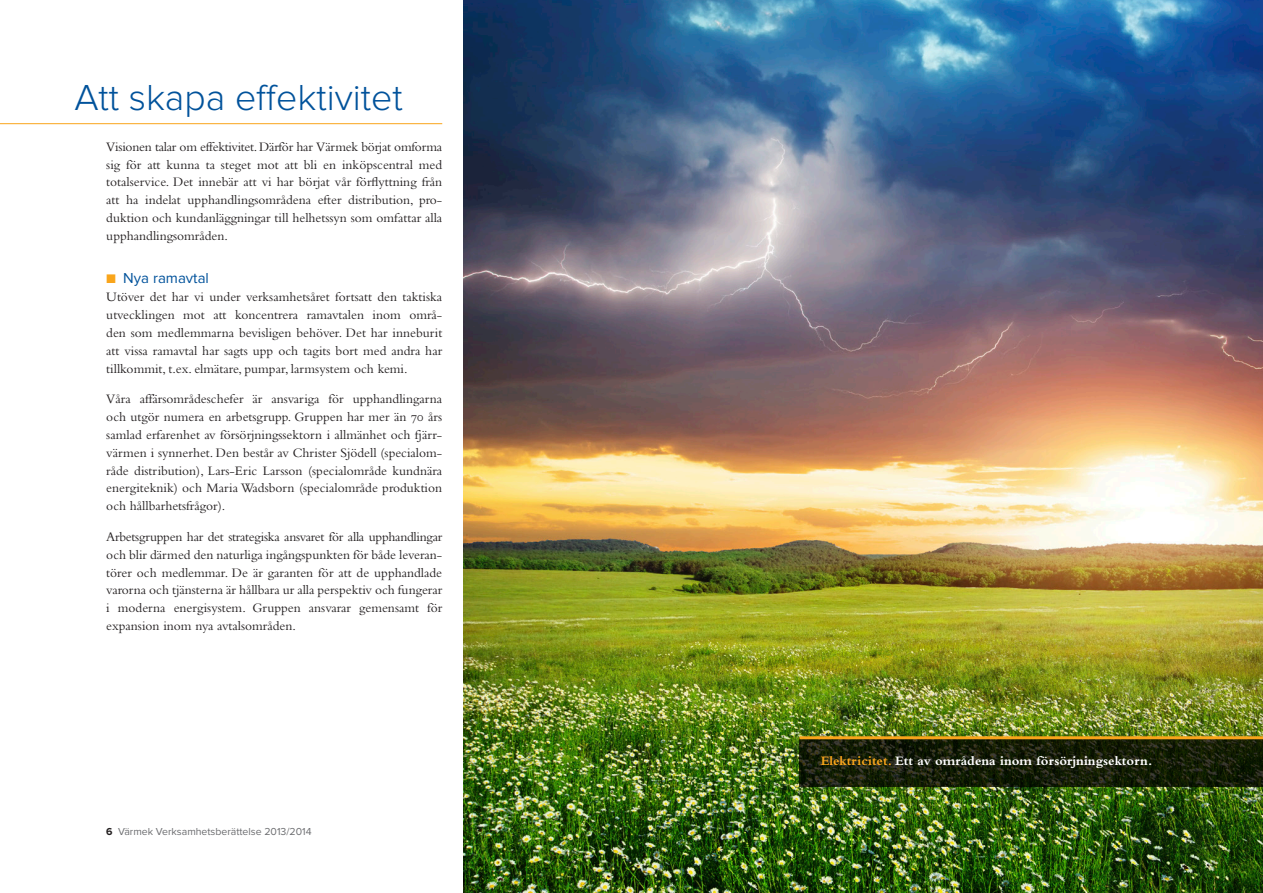
<style>
.page{position:relative;width:1263px;height:893px;background:#fff}
.page>*{position:absolute;margin:0;border:0;box-sizing:border-box;transform-origin:0 0}
.t1{font:300 37.5px "Proxima Nova";color:#01529b}
.t2{font:15px "Proxima Nova";color:#01529b}
.t3{font:13.5px/17.9px "Bembo";color:#231f20;text-align:justify}
.t4{font:700 13.5px "Bembo";color:#fff}
.t5{font:10.5px "Proxima Nova";color:#6c6d70}
.s1{color:#f9a51b}
.s2{font-family:"Bembo SC"}
.s3{font-weight:700;color:#231f20}
</style>
<div class="page">
<hr style="left:0;top:123px;width:442px;height:1px;background:#f9a51b">
<img style="left:463px;top:0;width:800px;height:893px">
<svg style="left:799px;top:739px;width:464px;height:48px;background:#18200a"></svg>
<hr style="left:799px;top:736px;width:464px;height:3px;background:#f9a51b">
<h1 class="t1" style="left:74px;top:76px;width:330px">Att skapa effektivitet</h1>
<p class="t3" style="left:106px;top:137px;width:337px">Visionen talar om effektivitet. Därför har Värmek börjat omforma sig för att kunna ta steget mot att bli en inköpscentral med totalservice. Det innebär att vi har börjat vår förflyttning från att ha indelat upphandlingsområdena efter distribution, pro&shy;duktion och kundanläggningar till helhetssyn som omfattar alla upphandlingsområden.</p>
<p class="t2" style="left:106px;top:270px;width:104px"><span class="s1">■</span> Nya ramavtal</p>
<p class="t3" style="left:106px;top:288px;width:337px">Utöver det har vi under verksamhetsåret fortsatt den taktiska utvecklingen mot att koncentrera ramavtalen inom områ&shy;den som medlemmarna bevisligen behöver. Det har inneburit att vissa ramavtal har sagts upp och tagits bort med andra har tillkommit, t.ex. elmätare, pumpar, larmsystem och kemi.</p>
<p class="t3" style="left:106px;top:390px;width:337px">Våra affärsområdeschefer är ansvariga för upphandlingarna och utgör numera en arbetsgrupp. Gruppen har mer än <span class="s2">70</span> års samlad erfarenhet av försörjningssektorn i allmänhet och fjärr&shy;värmen i synnerhet. Den består av Christer Sjödell (specialom&shy;råde distribution), Lars-Eric Larsson (specialområde kundnära energiteknik) och Maria Wadsborn (specialområde produktion och hållbarhetsfrågor).</p>
<p class="t3" style="left:106px;top:527px;width:337px">Arbetsgruppen har det strategiska ansvaret för alla upphandlingar och blir därmed den naturliga ingångspunkten för både leveran&shy;törer och medlemmar. De är garanten för att de upphandlade varorna och tjänsterna är hållbara ur alla perspektiv och fungerar i moderna energisystem. Gruppen ansvarar gemensamt för expansion inom nya avtalsområden.</p>
<p class="t5" style="left:106px;top:826px;width:207px"><span class="s3">6</span> Värmek Verksamhetsberättelse 2013/2014</p>
<p class="t4" style="left:821px;top:753px;width:333px"><span class="s1">Elektricitet.</span> Ett av områdena inom försörjningsektorn.</p>
</div>
